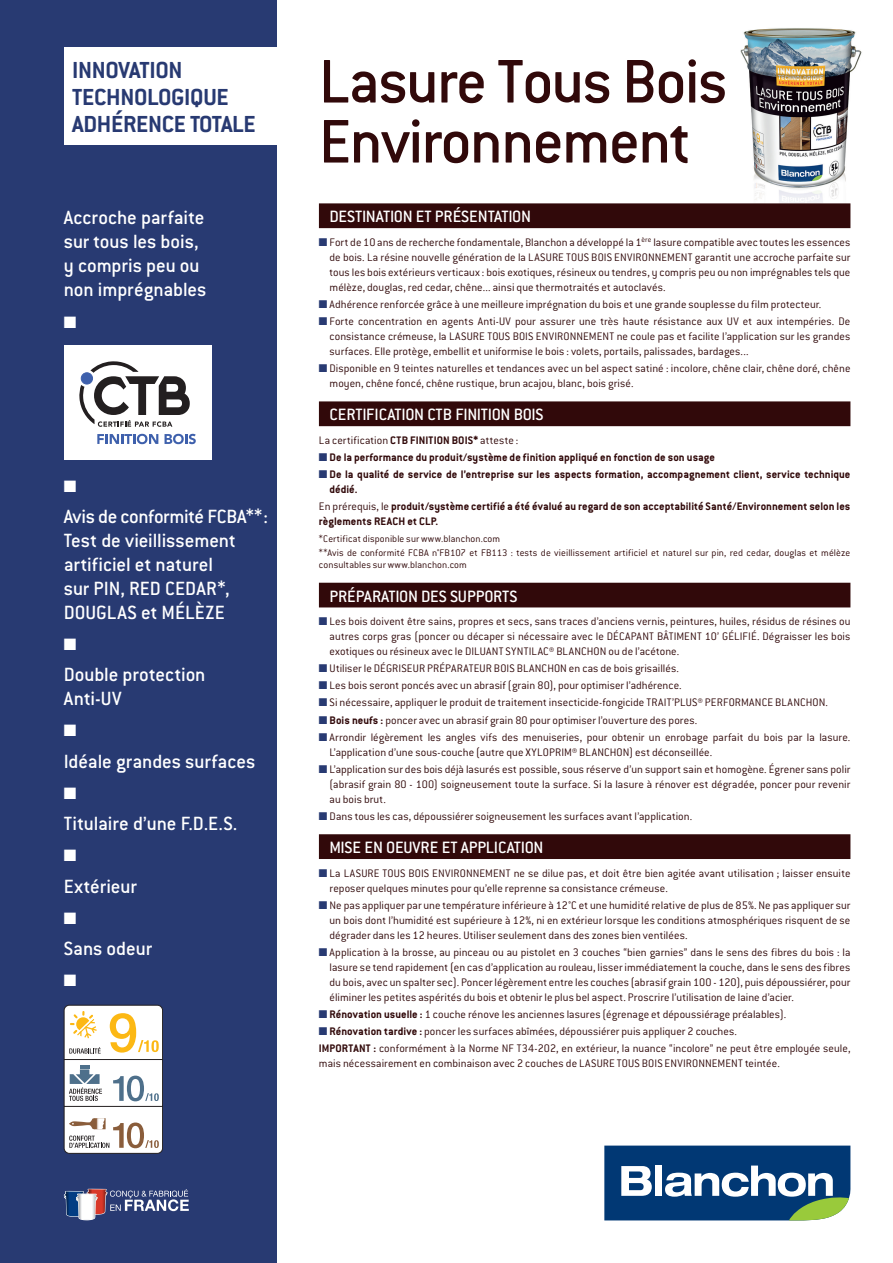
<style>
.page{position:relative;width:893px;height:1263px;background:#fff}
.page>*{position:absolute;margin:0;border:0;box-sizing:border-box;transform-origin:0 0}
.t1{font:500 67.5px/60px "Conduit ITC";letter-spacing:-.025em;color:#31090a}
.t2{font:700 25.5px/27px "Conduit ITC";letter-spacing:-.01em;color:#283a72}
.t3{font:500 21px/24px "Conduit ITC";letter-spacing:-.005em;color:#fff}
.t4{font:500 18px "Conduit ITC";letter-spacing:-.01em;color:#fff}
.t5{font:16.5px "Zapf Dingbats ITC";color:#fff}
.t6{font:300 12px/15px "Conduit ITC";letter-spacing:.005em;color:#31090a;text-align:justify}
.t7{font:700 12px/15px "Conduit ITC";letter-spacing:.005em;color:#31090a}
.t8{font:300 10.5px/14.1px "Conduit ITC";letter-spacing:.01em;color:#31090a}
.s1{color:#283a72}
.s2{font-weight:700}
.s3{font-weight:300}
</style>
<div class="page">
<img style="left:740px;top:28px;width:122px;height:189px">
<div style="left:0;top:0;width:276px;height:1263px;background:#283a72"></div>
<div style="left:319px;top:203px;width:531px;height:25px;background:#31090a"></div>
<div style="left:319px;top:401px;width:531px;height:25px;background:#31090a"></div>
<div style="left:319px;top:583px;width:531px;height:24px;background:#31090a"></div>
<div style="left:319px;top:834px;width:531px;height:25px;background:#31090a"></div>
<div style="left:64px;top:47px;width:227px;height:98px;background:#fff"></div>
<svg style="left:604px;top:1145px;width:246px;height:75px"></svg>
<svg style="left:63px;top:1188px;width:126px;height:33px"></svg>
<svg style="left:64px;top:1005px;width:99px;height:149px;background:#e1ddd4"></svg>
<div style="left:64px;top:346px;width:147px;height:114px;background:#fff"></div>
<svg style="left:97px;top:434px;width:61px;height:10px"></svg>
<svg style="left:165px;top:434px;width:31px;height:10px"></svg>
<svg style="left:79px;top:361px;width:111px;height:66px"></svg>
<h2 class="t2" style="left:72px;top:56px;width:185px">INNOVATION<br>TECHNOLOGIQUE<br>ADHÉRENCE TOTALE</h2>
<h3 class="t3" style="left:64px;top:206px;width:144px">Accroche parfaite sur tous les bois, y compris peu ou non imprégnables</h3>
<h3 class="t5" style="left:64px;top:314px;width:14px">■</h3>
<h3 class="t5" style="left:64px;top:478px;width:14px">■</h3>
<h3 class="t3" style="left:64px;top:504px;width:206px">Avis de conformité FCBA** :<br>Test de vieillissement artificiel et naturel<br>sur PIN, RED CEDAR*,<br>DOUGLAS et MÉLÈZE</h3>
<h3 class="t5" style="left:64px;top:637px;width:14px">■</h3>
<h3 class="t3" style="left:64px;top:662px;width:143px">Double protection<br>Anti-UV</h3>
<h3 class="t5" style="left:64px;top:723px;width:14px">■</h3>
<h3 class="t3" style="left:64px;top:749px;width:193px">Idéale grandes surfaces</h3>
<h3 class="t5" style="left:64px;top:785px;width:14px">■</h3>
<h3 class="t3" style="left:64px;top:811px;width:175px">Titulaire d’une F.D.E.S.</h3>
<h3 class="t5" style="left:64px;top:848px;width:14px">■</h3>
<h3 class="t3" style="left:64px;top:874px;width:75px">Extérieur</h3>
<h3 class="t5" style="left:64px;top:910px;width:14px">■</h3>
<h3 class="t3" style="left:64px;top:936px;width:90px">Sans odeur</h3>
<h3 class="t5" style="left:64px;top:973px;width:14px">■</h3>
<h1 class="t1" style="left:319px;top:51px;width:410px">Lasure Tous Bois<br>Environnement</h1>
<h3 class="t4" style="left:330px;top:206px;width:203px">DESTINATION ET PRÉSENTATION</h3>
<p class="t6" style="left:330px;top:234px;width:522px;text-indent:-11px"><span class="s1">■</span> Fort de 10 ans de recherche fondamentale, Blanchon a développé la 1<sup>ère</sup> lasure compatible avec toutes les essences de bois. La résine nouvelle génération de la LASURE TOUS BOIS ENVIRONNEMENT garantit une accroche parfaite sur tous les bois extérieurs verticaux : bois exotiques, résineux ou tendres, y compris peu ou non imprégnables tels que mélèze, douglas, red cedar, chêne... ainsi que thermotraités et autoclavés.</p>
<p class="t6" style="left:319px;top:297px;width:504px"><span class="s1">■</span> Adhérence renforcée grâce à une meilleure imprégnation du bois et une grande souplesse du film protecteur.</p>
<p class="t6" style="left:330px;top:314px;width:522px;text-indent:-11px"><span class="s1">■</span> Forte concentration en agents Anti-UV pour assurer une très haute résistance aux UV et aux intempéries. De consistance crémeuse, la LASURE TOUS BOIS ENVIRONNEMENT ne coule pas et facilite l’application sur les grandes surfaces. Elle protège, embellit et uniformise le bois : volets, portails, palissades, bardages...</p>
<p class="t6" style="left:330px;top:361px;width:522px;text-indent:-11px"><span class="s1">■</span> Disponible en 9 teintes naturelles et tendances avec un bel aspect satiné : incolore, chêne clair, chêne doré, chêne moyen, chêne foncé, chêne rustique, brun acajou, blanc, bois grisé.</p>
<h3 class="t4" style="left:330px;top:404px;width:215px">CERTIFICATION CTB FINITION BOIS</h3>
<p class="t6" style="left:319px;top:432px;width:201px">La certification <span class="s2">CTB FINITION BOIS*</span> atteste :</p>
<p class="t7" style="left:319px;top:449px;width:397px"><span class="s1">■</span> De la performance du produit/système de finition appliqué en fonction de son usage</p>
<p class="t7" style="left:330px;top:466px;width:522px;text-indent:-11px"><span class="s1">■</span> De la qualité de service de l’entreprise sur les aspects formation, accompagnement client, service technique dédié.</p>
<p class="t7" style="left:319px;top:499px;width:533px"><span class="s3">En prérequis, le</span> produit/système certifié a été évalué au regard de son acceptabilité Santé/Environnement selon les règlements REACH et CLP.</p>
<p class="t8" style="left:319px;top:532px;width:533px">*Certificat disponible sur www.blanchon.com<br>**Avis de conformité FCBA n°FB107 et FB113 : tests de vieillissement artificiel et naturel sur pin, red cedar, douglas et mélèze</p>
<p class="t8" style="left:319px;top:558px;width:149px">consultables sur www.blanchon.com</p>
<h3 class="t4" style="left:330px;top:586px;width:189px">PRÉPARATION DES SUPPORTS</h3>
<p class="t6" style="left:330px;top:614px;width:522px;text-indent:-11px"><span class="s1">■</span> Les bois doivent être sains, propres et secs, sans traces d’anciens vernis, peintures, huiles, résidus de résines ou autres corps gras (poncer ou décaper si nécessaire avec le DÉCAPANT BÂTIMENT 10’ GÉLIFIÉ. Dégraisser les bois exotiques ou résineux avec le DILUANT SYNTILAC® BLANCHON ou de l’acétone.</p>
<p class="t6" style="left:319px;top:661px;width:361px"><span class="s1">■</span> Utiliser le DÉGRISEUR PRÉPARATEUR BOIS BLANCHON en cas de bois grisaillés.</p>
<p class="t6" style="left:319px;top:678px;width:364px"><span class="s1">■</span> Les bois seront poncés avec un abrasif (grain 80), pour optimiser l’adhérence.</p>
<p class="t6" style="left:319px;top:695px;width:511px"><span class="s1">■</span> Si nécessaire, appliquer le produit de traitement insecticide-fongicide TRAIT’PLUS® PERFORMANCE BLANCHON.</p>
<p class="t6" style="left:319px;top:712px;width:380px"><span class="s1">■</span> <span class="s2">Bois neufs :</span> poncer avec un abrasif grain 80 pour optimiser l’ouverture des pores.</p>
<p class="t6" style="left:330px;top:729px;width:522px;text-indent:-11px"><span class="s1">■</span> Arrondir légèrement les angles vifs des menuiseries, pour obtenir un enrobage parfait du bois par la lasure.<br>L’application d’une sous-couche (autre que XYLOPRIM® BLANCHON) est déconseillée.</p>
<p class="t6" style="left:330px;top:761px;width:522px;text-indent:-11px"><span class="s1">■</span> L’application sur des bois déjà lasurés est possible, sous réserve d’un support sain et homogène. Égrener sans polir (abrasif grain 80 - 100) soigneusement toute la surface. Si la lasure à rénover est dégradée, poncer pour revenir au bois brut.</p>
<p class="t6" style="left:319px;top:809px;width:375px"><span class="s1">■</span> Dans tous les cas, dépoussiérer soigneusement les surfaces avant l’application.</p>
<h3 class="t4" style="left:330px;top:837px;width:215px">MISE EN OEUVRE ET APPLICATION</h3>
<p class="t6" style="left:330px;top:865px;width:522px;text-indent:-11px"><span class="s1">■</span> La LASURE TOUS BOIS ENVIRONNEMENT ne se dilue pas, et doit être bien agitée avant utilisation ; laisser ensuite reposer quelques minutes pour qu’elle reprenne sa consistance crémeuse.</p>
<p class="t6" style="left:330px;top:897px;width:522px;text-indent:-11px"><span class="s1">■</span> Ne pas appliquer par une température inférieure à 12°C et une humidité relative de plus de 85%. Ne pas appliquer sur un bois dont l’humidité est supérieure à 12%, ni en extérieur lorsque les conditions atmosphériques risquent de se dégrader dans les 12 heures. Utiliser seulement dans des zones bien ventilées.</p>
<p class="t6" style="left:330px;top:944px;width:522px;text-indent:-11px"><span class="s1">■</span> Application à la brosse, au pinceau ou au pistolet en 3 couches “bien garnies” dans le sens des fibres du bois : la lasure se tend rapidement (en cas d’application au rouleau, lisser immédiatement la couche, dans le sens des fibres du bois, avec un spalter sec). Poncer légèrement entre les couches (abrasif grain 100 - 120), puis dépoussiérer, pour éliminer les petites aspérités du bois et obtenir le plus bel aspect. Proscrire l’utilisation de laine d’acier.</p>
<p class="t6" style="left:319px;top:1007px;width:469px"><span class="s1">■</span> <span class="s2">Rénovation usuelle :</span> 1 couche rénove les anciennes lasures (égrenage et dépoussiérage préalables).</p>
<p class="t6" style="left:319px;top:1023px;width:533px;line-height:17.1px"><span class="s1">■</span> <span class="s2">Rénovation tardive :</span> poncer les surfaces abîmées, dépoussiérer puis appliquer 2 couches.<br><span class="s2">IMPORTANT :</span> conformément à la Norme NF T34-202, en extérieur, la nuance “incolore” ne peut être employée seule,</p>
<p class="t6" style="left:319px;top:1056px;width:462px">mais nécessairement en combinaison avec 2 couches de LASURE TOUS BOIS ENVIRONNEMENT teintée.</p>
</div>
